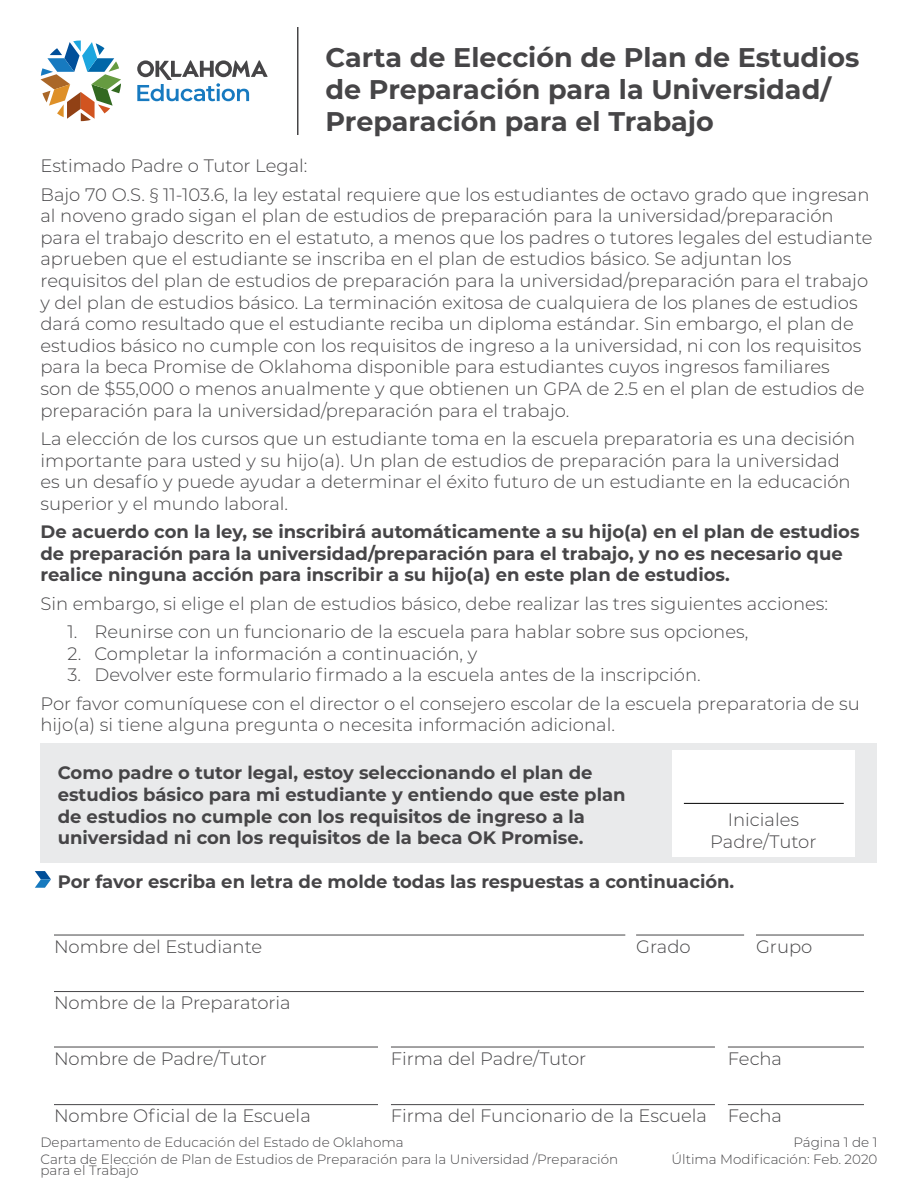
<style>
.page{position:relative;width:918px;height:1188px;background:#fff}
.page>*{position:absolute;margin:0;border:0;box-sizing:border-box;transform-origin:0 0}
.t1{font:700 27px/32.4px "Montserrat";color:#464547}
.t2{font:300 18px/21.6px "Montserrat";color:#464547}
.t3{font:700 18px/21.6px "Montserrat";color:#464547}
.t4{font:300 13.5px/17.2px "Montserrat";color:#464547;text-align:right}
</style>
<div class="page">
<hr style="left:54px;top:991px;width:810px;height:1px;background:#464547">
<hr style="left:54px;top:935px;width:571px;height:1px;background:#464547">
<hr style="left:636px;top:935px;width:108px;height:1px;background:#464547">
<hr style="left:756px;top:935px;width:108px;height:1px;background:#464547">
<hr style="left:391px;top:1047px;width:324px;height:1px;background:#464547">
<hr style="left:54px;top:1047px;width:324px;height:1px;background:#464547">
<hr style="left:728px;top:1047px;width:136px;height:1px;background:#464547">
<hr style="left:391px;top:1104px;width:324px;height:1px;background:#464547">
<hr style="left:54px;top:1104px;width:324px;height:1px;background:#464547">
<hr style="left:728px;top:1104px;width:136px;height:1px;background:#464547">
<div style="left:40px;top:743px;width:838px;height:120px;background:#e9eaeb"></div>
<div style="left:672px;top:750px;width:183px;height:107px;background:#fff"></div>
<hr style="left:684px;top:803px;width:160px;height:1px;background:#000">
<hr style="left:297px;top:27px;width:1px;height:108px;background:#464547">
<svg style="left:35px;top:871px;width:16px;height:17px"></svg>
<svg style="left:40px;top:41px;width:81px;height:80px"></svg>
<svg style="left:137px;top:60px;width:131px;height:41px"></svg>
<h1 class="t1" style="left:326px;top:40px;width:535px">Carta de Elección de Plan de Estudios de Preparación para la Universidad/<br>Preparación para el Trabajo</h1>
<p class="t2" style="left:40px;top:151px;width:830px;line-height:28.3px">Estimado Padre o Tutor Legal:<br>Bajo 70 O.S. § 11-103.6, la ley estatal requiere que los estudiantes de octavo grado que ingresan</p>
<p class="t2" style="left:40px;top:204px;width:834px">al noveno grado sigan el plan de estudios de preparación para la universidad/preparación para el trabajo descrito en el estatuto, a menos que los padres o tutores legales del estudiante aprueben que el estudiante se inscriba en el plan de estudios básico. Se adjuntan los requisitos del plan de estudios de preparación para la universidad/preparación para el trabajo y del plan de estudios básico. La terminación exitosa de cualquiera de los planes de estudios dará como resultado que el estudiante reciba un diploma estándar. Sin embargo, el plan de estudios básico no cumple con los requisitos de ingreso a la universidad, ni con los requisitos para la beca Promise de Oklahoma disponible para estudiantes cuyos ingresos familiares<br>son de $55,000 o menos anualmente y que obtienen un GPA de 2.5 en el plan de estudios de preparación para la universidad/preparación para el trabajo.</p>
<p class="t2" style="left:40px;top:427px;width:816px">La elección de los cursos que un estudiante toma en la escuela preparatoria es una decisión importante para usted y su hijo(a). Un plan de estudios de preparación para la universidad es un desafío y puede ayudar a determinar el éxito futuro de un estudiante en la educación superior y el mundo laboral.</p>
<p class="t3" style="left:40px;top:520px;width:821px">De acuerdo con la ley, se inscribirá automáticamente a su hijo(a) en el plan de estudios de preparación para la universidad/preparación para el trabajo, y no es necesario que realice ninguna acción para inscribir a su hijo(a) en este plan de estudios.</p>
<p class="t2" style="left:40px;top:592px;width:789px">Sin embargo, si elige el plan de estudios básico, debe realizar las tres siguientes acciones:</p>
<p class="t2" style="left:68px;top:620px;width:682px">1. Reunirse con un funcionario de la escuela para hablar sobre sus opciones,</p>
<p class="t2" style="left:68px;top:642px;width:411px">2. Completar la información a continuación, y</p>
<p class="t2" style="left:40px;top:660px;width:821px;line-height:28.3px;text-indent:27px">3. Devolver este formulario firmado a la escuela antes de la inscripción.<br>Por favor comuníquese con el director o el consejero escolar de la escuela preparatoria de su</p>
<p class="t2" style="left:40px;top:713px;width:576px">hijo(a) si tiene alguna pregunta o necesita información adicional.</p>
<p class="t3" style="left:58px;top:761px;width:569px">Como padre o tutor legal, estoy seleccionando el plan de estudios básico para mi estudiante y entiendo que este plan de estudios no cumple con los requisitos de ingreso a la universidad ni con los requisitos de la beca OK Promise.</p>
<p class="t2" style="left:710px;top:808px;width:108px;text-align:center">Iniciales<br>Padre/Tutor</p>
<p class="t3" style="left:58px;top:870px;width:678px">Por favor escriba en letra de molde todas las respuestas a continuación.</p>
<p class="t2" style="left:54px;top:935px;width:210px">Nombre del Estudiante</p>
<p class="t2" style="left:636px;top:935px;width:56px">Grado</p>
<p class="t2" style="left:756px;top:935px;width:58px">Grupo</p>
<p class="t2" style="left:54px;top:991px;width:238px">Nombre de la Preparatoria</p>
<p class="t2" style="left:54px;top:1047px;width:214px">Nombre de Padre/Tutor</p>
<p class="t2" style="left:391px;top:1047px;width:197px">Firma del Padre/Tutor</p>
<p class="t2" style="left:728px;top:1047px;width:56px">Fecha</p>
<p class="t2" style="left:54px;top:1105px;width:258px">Nombre Oficial de la Escuela</p>
<p class="t2" style="left:391px;top:1105px;width:393px">Firma del Funcionario de la Escuela Fecha</p>
<p class="t4" style="left:41px;top:1133px;width:579px;text-align:left">Departamento de Educación del Estado de Oklahoma<br>Carta de Elección de Plan de Estudios de Preparación para la Universidad /Preparación</p>
<p class="t4" style="left:41px;top:1161px;width:99px">para el Trabajo</p>
<p class="t4" style="left:672px;top:1133px;width:207px">Página 1 de 1<br>Última Modificación: Feb. 2020</p>
</div>
